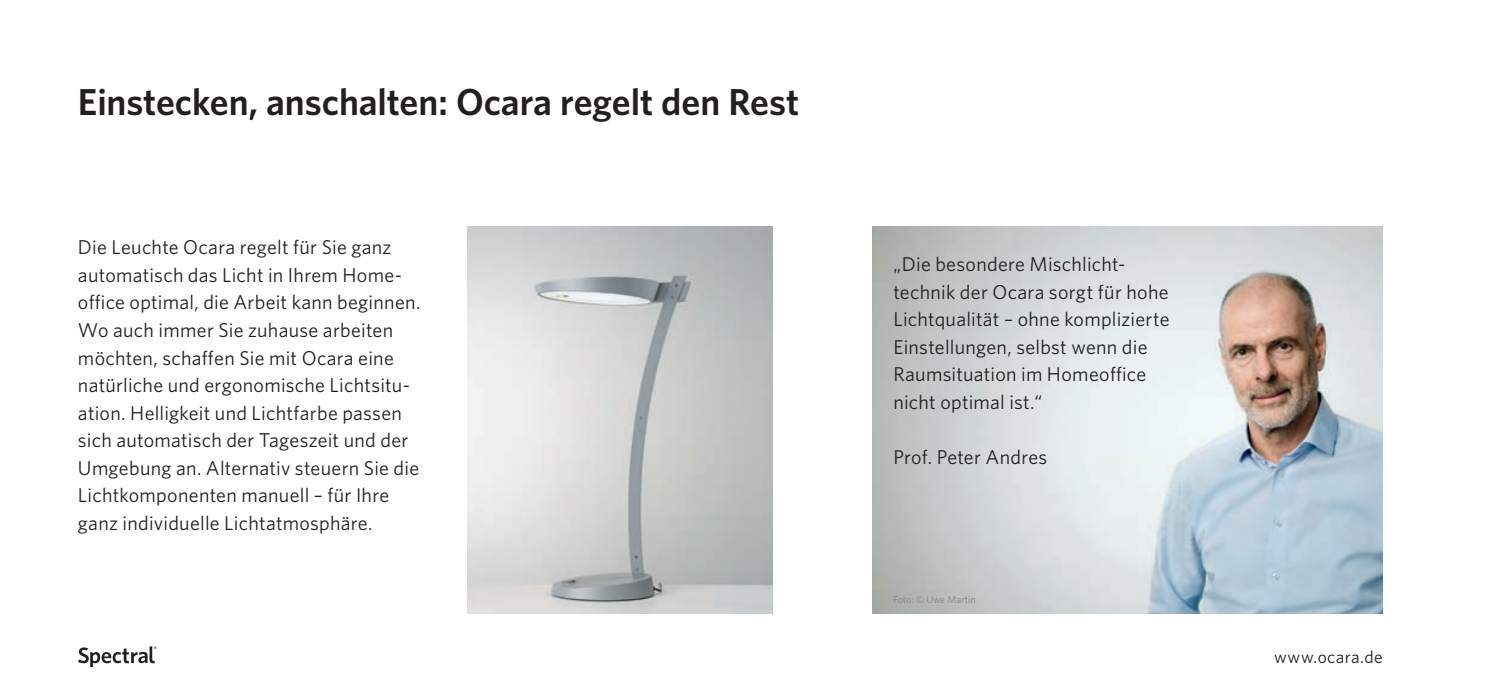
<style>
.page{position:relative;width:1489px;height:695px;background:#fff}
.page>*{position:absolute;margin:0;border:0;box-sizing:border-box;transform-origin:0 0}
.t1{font:600 37.5px "Whitney";letter-spacing:-.005em;color:#231f20}
.t2{font:20px/27.5px "Whitney";letter-spacing:.015em;color:#231f20}
.t3{font:17.5px "Whitney";letter-spacing:.02em;color:#231f20}
.t4{font:10px "Whitney";color:#808285}
</style>
<div class="page">
<svg style="left:78px;top:646px;width:79px;height:21px"></svg>
<img style="left:872px;top:227px;width:510px;height:386px">
<img style="left:468px;top:227px;width:304px;height:386px">
<h1 class="t1" style="left:78px;top:77px;width:722px">Einstecken, anschalten: Ocara regelt den Rest</h1>
<p class="t2" style="left:78px;top:233px;width:344px">Die Leuchte Ocara regelt für Sie ganz automatisch das Licht in Ihrem Home&shy;office optimal, die Arbeit kann beginnen.<br>Wo auch immer Sie zuhause arbeiten möchten, schaffen Sie mit Ocara eine natürliche und ergonomische Lichtsitu&shy;ation. Helligkeit und Lichtfarbe passen sich automatisch der Tageszeit und der Umgebung an. Alternativ steuern Sie die Lichtkomponenten manuell – für Ihre ganz individuelle Lichtatmosphäre.</p>
<p class="t2" style="left:893px;top:250px;width:278px">„Die besondere Mischlicht&shy;technik der Ocara sorgt für hohe<br>Lichtqualität – ohne komplizierte<br>Einstellungen, selbst wenn die<br>Raumsituation im Homeoffice nicht optimal ist.“</p>
<p class="t2" style="left:893px;top:442px;width:155px">Prof. Peter Andres</p>
<p class="t4" style="left:893px;top:592px;width:84px">Foto: © Uwe Martin</p>
<p class="t3" style="left:1273px;top:645px;width:110px">www.ocara.de</p>
</div>
